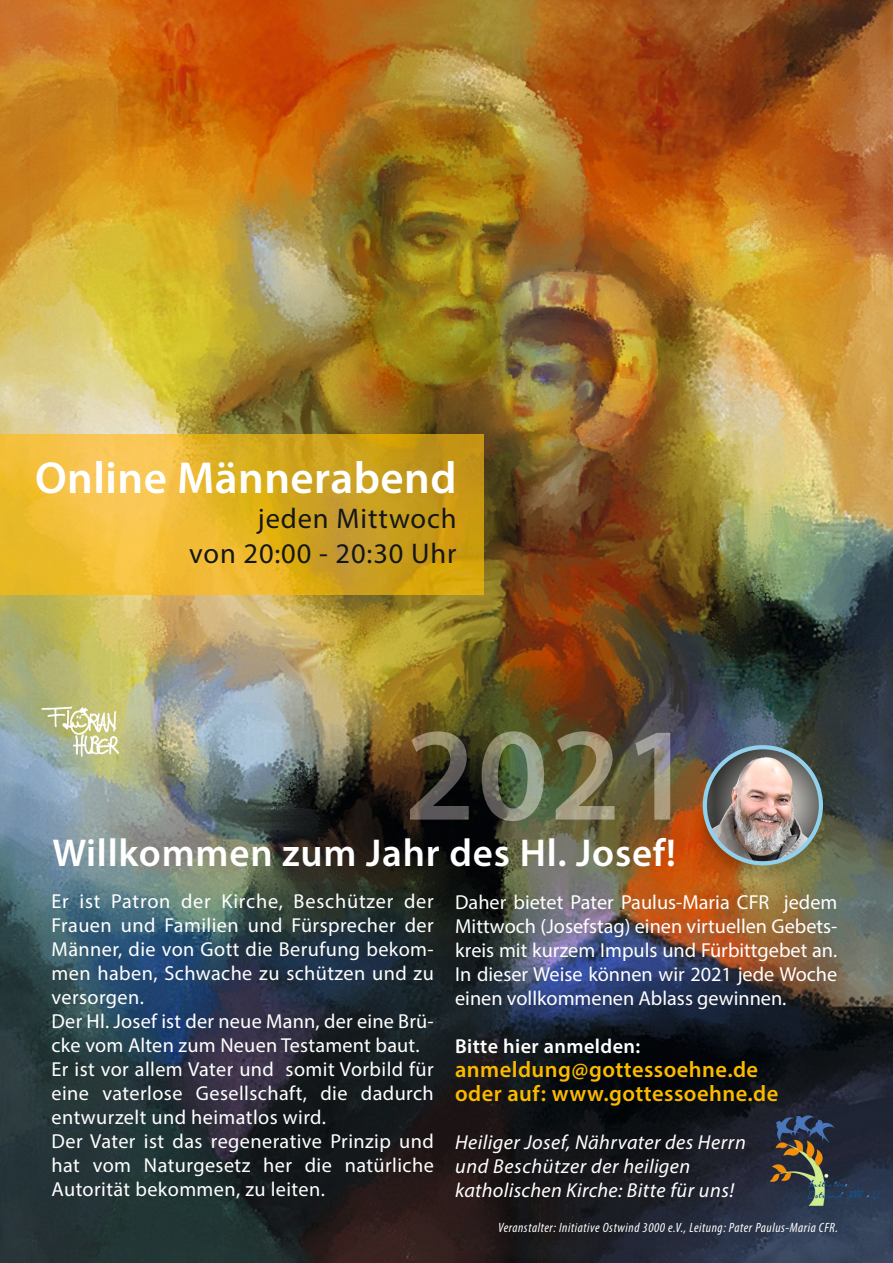
<style>
.page{position:relative;width:893px;height:1263px;background:#fff}
.page>*{position:absolute;margin:0;border:0;box-sizing:border-box;transform-origin:0 0}
.t1{font:600 45px "Myriad Pro";letter-spacing:.01em;color:#fff}
.t2{font:600 39px "Myriad Pro";letter-spacing:.02em;color:#fff}
.t3{font:28.5px/34.5px "Myriad Pro";letter-spacing:.03em;color:#151616;text-align:right}
.t4{font:600 22.5px/24px "Myriad Pro";letter-spacing:.02em;color:#fbba00}
.t5{font:20.25px/24px "Myriad Pro";letter-spacing:.02em;color:#fff}
.t6{font:italic 20.25px/24px "Myriad Pro";letter-spacing:.02em;color:#fff}
.t7{font:600 20.25px "Myriad Pro";letter-spacing:.02em;color:#fff}
.t8{font:italic condensed 13.5px "Myriad Pro";letter-spacing:.04em;color:#fff}
</style>
<div class="page">
<img style="left:0;top:0;width:893px;height:1263px">
<img style="left:0;top:435px;width:483px;height:159px">
<img style="left:410px;top:731px;width:260px;height:90px">
<img style="left:695px;top:747px;width:137px;height:137px">
<img style="left:705px;top:747px;width:116px;height:116px;border-radius:58px">
<div style="left:703px;top:745px;width:120px;height:120px;border:4px solid #92d1ec;border-radius:50%"></div>
<img style="left:764px;top:1109px;width:121px;height:105px">
<img style="left:32px;top:693px;width:99px;height:70px">
<h1 class="t1" style="left:35px;top:450px;width:423px">Online Männerabend</h1>
<h3 class="t3" style="left:189px;top:501px;width:269px">jeden Mittwoch<br>von 20:00 - 20:30 Uhr</h3>
<h2 class="t2" style="left:52px;top:828px;width:625px">Willkommen zum Jahr des Hl. Josef!</h2>
<p class="t5" style="left:52px;top:889px;width:384px">Er ist Patron der Kirche, Beschützer der Frauen und Familien und Fürsprecher der Männer, die von Gott die Berufung bekom&shy;men haben, Schwache zu schützen und zu versorgen.<br>Der Hl. Josef ist der neue Mann, der eine Brü&shy;cke vom Alten zum Neuen Testament baut.<br>Er ist vor allem Vater und somit Vorbild für eine vaterlose Gesellschaft, die dadurch entwurzelt und heimatlos wird.<br>Der Vater ist das regenerative Prinzip und hat vom Naturgesetz her die natürliche Autorität bekommen, zu leiten.</p>
<p class="t5" style="left:455px;top:890px;width:384px;text-align:justify">Daher bietet Pater Paulus-Maria CFR jedem Mittwoch (Josefstag) einen virtuellen Gebets&shy;kreis mit kurzem Impuls und Fürbittgebet an.<br>In dieser Weise können wir 2021 jede Woche einen vollkommenen Ablass gewinnen.</p>
<p class="t7" style="left:455px;top:1033px;width:187px">Bitte hier anmelden:</p>
<p class="t4" style="left:455px;top:1057px;width:325px">anmeldung@gottessoehne.de oder auf: www.gottessoehne.de</p>
<p class="t6" style="left:455px;top:1130px;width:292px">Heiliger Josef, Nährvater des Herrn und Beschützer der heiligen katholischen Kirche: Bitte für uns!</p>
<p class="t8" style="left:498px;top:1219px;width:341px">Veranstalter: Initiative Ostwind 3000 e.V., Leitung: Pater Paulus-Maria CFR.</p>
</div>
